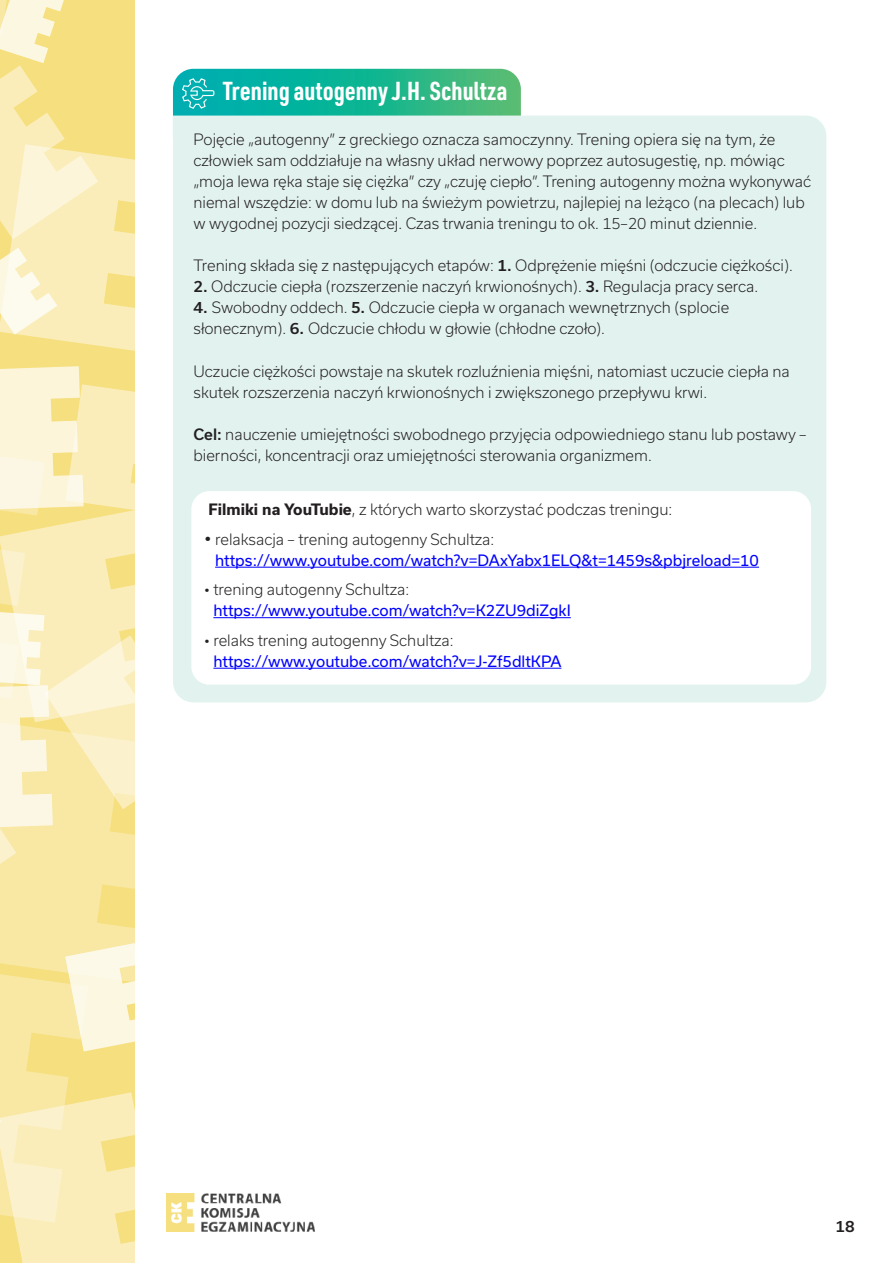
<style>
.page{position:relative;width:893px;height:1263px;background:#fff}
.page>*{position:absolute;margin:0;border:0;box-sizing:border-box;transform-origin:0 0}
.t1{font:700 25.5px "URWDIN Cond";color:#fff}
.t2{font:300 15px/21px "Usual";color:#231f20}
.t3{font:15px/21px "Usual";color:#00f}
.t4{font:500 15px "Usual";color:#231f20}
.s1{font-weight:500}
.s2{font-weight:700}
.s3{font-weight:300;font-size:19.5px;color:#231f20}
.s4{font-weight:300;color:#231f20}
</style>
<div class="page">
<img style="left:166px;top:1193px;width:149px;height:38px">
<svg style="left:0;top:0;width:134px;height:351px;background:#f8e9aa"></svg>
<svg style="left:0;top:366px;width:134px;height:897px;background:#f9ecb5"></svg>
<div style="left:173px;top:116px;width:653px;height:586px;background:#e2f3ef"></div>
<div style="left:191px;top:491px;width:620px;height:194px;background:#fff;border-radius:18px"></div>
<hr style="left:215px;top:567px;width:544px;height:1px;background:#00f">
<hr style="left:213px;top:617px;width:358px;height:1px;background:#00f">
<hr style="left:213px;top:668px;width:348px;height:1px;background:#00f">
<svg style="left:173px;top:69px;width:348px;height:89px;background:#7bd3c0"></svg>
<h1 class="t1" style="left:223px;top:73px;width:286px">Trening autogenny J.H. Schultza</h1>
<p class="t2" style="left:193px;top:129px;width:619px">Pojęcie „autogenny” z greckiego oznacza samoczynny. Trening opiera się na tym, że człowiek sam oddziałuje na własny układ nerwowy poprzez autosugestię, np. mówiąc „moja lewa ręka staje się ciężka” czy „czuję ciepło”. Trening autogenny można wykonywać niemal wszędzie: w domu lub na świeżym powietrzu, najlepiej na leżąco (na plecach) lub w wygodnej pozycji siedzącej. Czas trwania treningu to ok. 15–20 minut dziennie.</p>
<p class="t2" style="left:193px;top:255px;width:601px">Trening składa się z następujących etapów: <span class="s1">1.</span> Odprężenie mięśni (odczucie ciężkości).</p>
<p class="t2" style="left:193px;top:276px;width:566px"><span class="s1">2.</span> Odczucie ciepła (rozszerzenie naczyń krwionośnych). <span class="s1">3.</span> Regulacja pracy serca.</p>
<p class="t2" style="left:193px;top:297px;width:537px"><span class="s1">4.</span> Swobodny oddech. <span class="s1">5.</span> Odczucie ciepła w organach wewnętrznych (splocie słonecznym). <span class="s1">6.</span> Odczucie chłodu w głowie (chłodne czoło).</p>
<p class="t2" style="left:193px;top:361px;width:598px">Uczucie ciężkości powstaje na skutek rozluźnienia mięśni, natomiast uczucie ciepła na skutek rozszerzenia naczyń krwionośnych i zwiększonego przepływu krwi.</p>
<p class="t2" style="left:193px;top:424px;width:615px"><span class="s1">Cel:</span> nauczenie umiejętności swobodnego przyjęcia odpowiedniego stanu lub postawy – bierności, koncentracji oraz umiejętności sterowania organizmem.</p>
<p class="t2" style="left:209px;top:499px;width:465px"><span class="s2">Filmiki na YouTubie</span>, z których warto skorzystać podczas treningu:</p>
<p class="t3" style="left:215px;top:528px;width:545px;text-indent:-11px"><span class="s3">•</span> <span class="s4">relaksacja – trening autogenny Schultza: </span>https://www.youtube.com/watch?v=DAxYabx1ELQ&amp;t=1459s&amp;pbjreload=10</p>
<p class="t2" style="left:204px;top:579px;width:207px">• trening autogenny Schultza:</p>
<p class="t3" style="left:213px;top:600px;width:359px">https://www.youtube.com/watch?v=K2ZU9diZgkI</p>
<p class="t2" style="left:204px;top:629px;width:251px">• relaks trening autogenny Schultza:</p>
<p class="t3" style="left:213px;top:650px;width:349px">https://www.youtube.com/watch?v=J-Zf5dltKPA</p>
<p class="t4" style="left:835px;top:1217px;width:21px">18</p>
</div>
